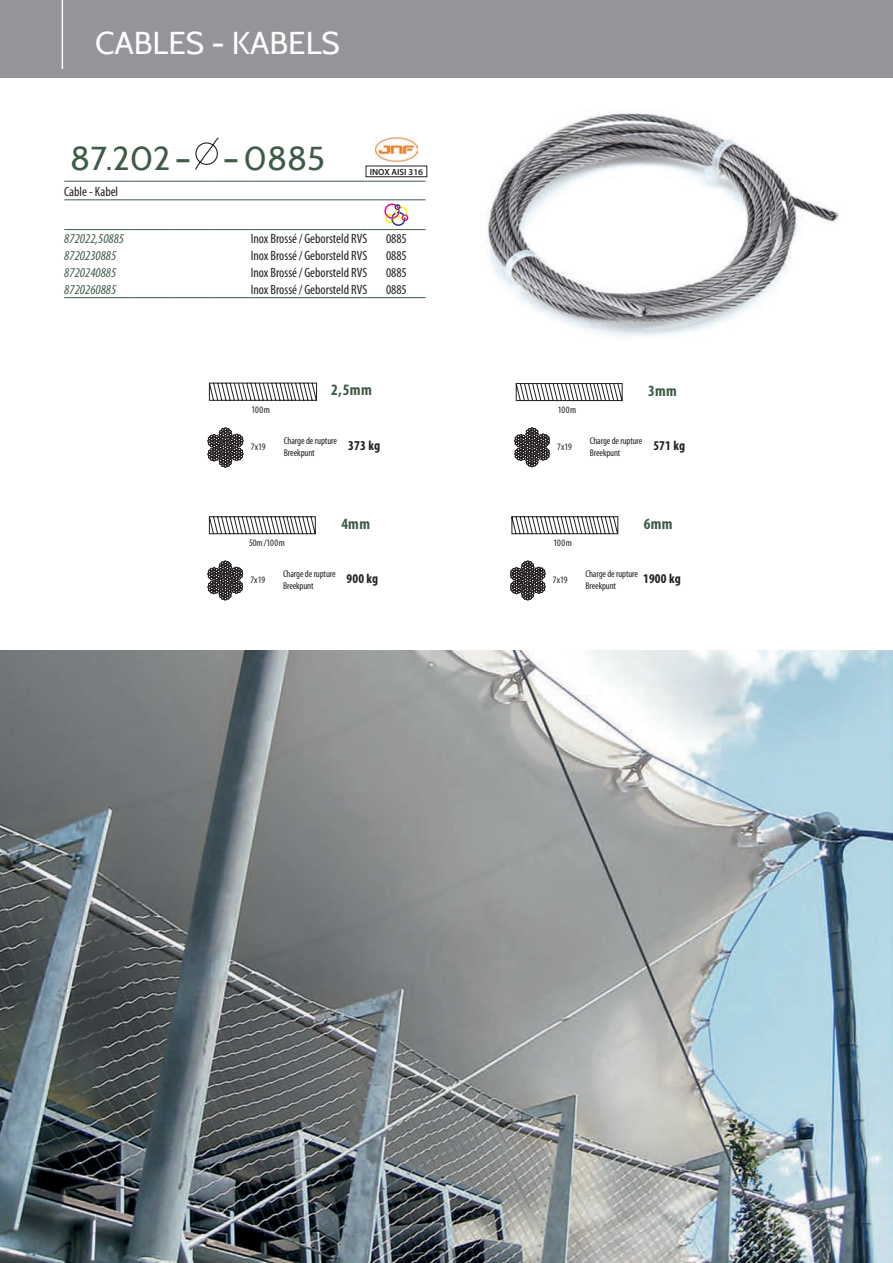
<style>
.page{position:relative;width:893px;height:1263px;background:#fff}
.page>*{position:absolute;margin:0;border:0;box-sizing:border-box;transform-origin:0 0}
.t1{font:33px "Cabin";color:#3d5b46}
.t2{font:31.5px "Cabin";color:#fff}
.t3{font:700 condensed 15.9px "Myriad Pro";color:#3d5b46}
.t4{font:700 condensed 15.75px "Myriad Pro";letter-spacing:.02em;color:#3d5b46}
.t5{font:700 condensed 13.65px "Myriad Pro";color:#231f20}
.t6{font:condensed 13.5px "Myriad Pro";color:#231f20}
.t7{font:italic condensed 13.5px "Myriad Pro";color:#3d5b46}
.t8{font:700 condensed 13.5px "Myriad Pro";letter-spacing:.015em;color:#231f20}
.t9{font:condensed 9.9px/11.9px "Myriad Pro";letter-spacing:-.01em;color:#231f20}
.t10{font:condensed 9.75px/11.9px "Myriad Pro";letter-spacing:-.01em;color:#231f20}
.t11{font:600 9px "Myriad Pro";color:#231f20}
</style>
<div class="page">
<div style="left:0;top:0;width:893px;height:77px;background:#939598"></div>
<hr style="left:62px;top:0;width:1px;height:68px;background:#fff">
<img style="left:0;top:651px;width:893px;height:612px">
<hr style="left:134px;top:199px;width:39px;height:1px;background:#3d5b46">
<hr style="left:173px;top:199px;width:39px;height:1px;background:#3d5b46">
<hr style="left:64px;top:181px;width:70px;height:1px;background:#3d5b46">
<hr style="left:134px;top:181px;width:39px;height:1px;background:#3d5b46">
<hr style="left:173px;top:181px;width:39px;height:1px;background:#3d5b46">
<hr style="left:212px;top:181px;width:39px;height:1px;background:#3d5b46">
<hr style="left:251px;top:181px;width:116px;height:1px;background:#3d5b46">
<hr style="left:367px;top:181px;width:58px;height:1px;background:#3d5b46">
<hr style="left:367px;top:199px;width:58px;height:1px;background:#3d5b46">
<hr style="left:64px;top:199px;width:70px;height:1px;background:#3d5b46">
<hr style="left:251px;top:199px;width:116px;height:1px;background:#3d5b46">
<hr style="left:212px;top:199px;width:39px;height:1px;background:#3d5b46">
<svg style="left:195px;top:137px;width:24px;height:33px"></svg>
<img style="left:375px;top:137px;width:43px;height:25px">
<div style="left:366px;top:166px;width:61px;height:11px;border:1px solid #231f20"></div>
<svg style="left:64px;top:203px;width:361px;height:95px"></svg>
<img style="left:486px;top:111px;width:353px;height:226px">
<svg style="left:208px;top:382px;width:109px;height:85px"></svg>
<svg style="left:514px;top:383px;width:109px;height:84px"></svg>
<svg style="left:208px;top:516px;width:108px;height:84px"></svg>
<svg style="left:510px;top:516px;width:108px;height:84px"></svg>
<h2 class="t2" style="left:95px;top:23px;width:246px">CABLES - KABELS</h2>
<h1 class="t1" style="left:70px;top:138px;width:256px">87.202 – – 0885</h1>
<p class="t11" style="left:370px;top:167px;width:55px">INOX AISI 316</p>
<p class="t6" style="left:64px;top:184px;width:55px">Cable - Kabel</p>
<p class="t7" style="left:64px;top:232px;width:61px">872022,50885</p>
<p class="t6" style="left:251px;top:232px;width:118px">Inox Brossé / Geborsteld RVS</p>
<p class="t6" style="left:386px;top:232px;width:22px">0885</p>
<p class="t7" style="left:64px;top:248px;width:54px">8720230885</p>
<p class="t6" style="left:251px;top:248px;width:118px">Inox Brossé / Geborsteld RVS</p>
<p class="t6" style="left:386px;top:248px;width:22px">0885</p>
<p class="t7" style="left:64px;top:265px;width:54px">8720240885</p>
<p class="t6" style="left:251px;top:265px;width:118px">Inox Brossé / Geborsteld RVS</p>
<p class="t6" style="left:386px;top:265px;width:22px">0885</p>
<p class="t7" style="left:64px;top:282px;width:54px">8720260885</p>
<p class="t6" style="left:251px;top:282px;width:118px">Inox Brossé / Geborsteld RVS</p>
<p class="t6" style="left:386px;top:282px;width:22px">0885</p>
<p class="t9" style="left:252px;top:404px;width:20px">100m</p>
<p class="t9" style="left:251px;top:441px;width:16px">7x19</p>
<p class="t3" style="left:331px;top:381px;width:42px">2,5mm</p>
<p class="t4" style="left:648px;top:382px;width:30px">3mm</p>
<p class="t10" style="left:558px;top:404px;width:20px">100m</p>
<p class="t9" style="left:284px;top:435px;width:55px">Charge de rupture<br>Breekpunt</p>
<p class="t10" style="left:557px;top:441px;width:16px">7x19</p>
<p class="t5" style="left:348px;top:438px;width:34px">373 kg</p>
<p class="t10" style="left:590px;top:435px;width:54px">Charge de rupture<br>Breekpunt</p>
<p class="t8" style="left:653px;top:438px;width:33px">571 kg</p>
<p class="t4" style="left:341px;top:515px;width:30px">4mm</p>
<p class="t10" style="left:249px;top:537px;width:37px">50m /100m</p>
<p class="t10" style="left:283px;top:568px;width:54px">Charge de rupture<br>Breekpunt</p>
<p class="t10" style="left:553px;top:574px;width:16px">7x19</p>
<p class="t10" style="left:554px;top:537px;width:20px">100m</p>
<p class="t8" style="left:346px;top:571px;width:33px">900 kg</p>
<p class="t10" style="left:250px;top:574px;width:16px">7x19</p>
<p class="t4" style="left:644px;top:515px;width:30px">6mm</p>
<p class="t10" style="left:585px;top:568px;width:54px">Charge de rupture<br>Breekpunt</p>
<p class="t8" style="left:643px;top:571px;width:39px">1900 kg</p>
</div>
